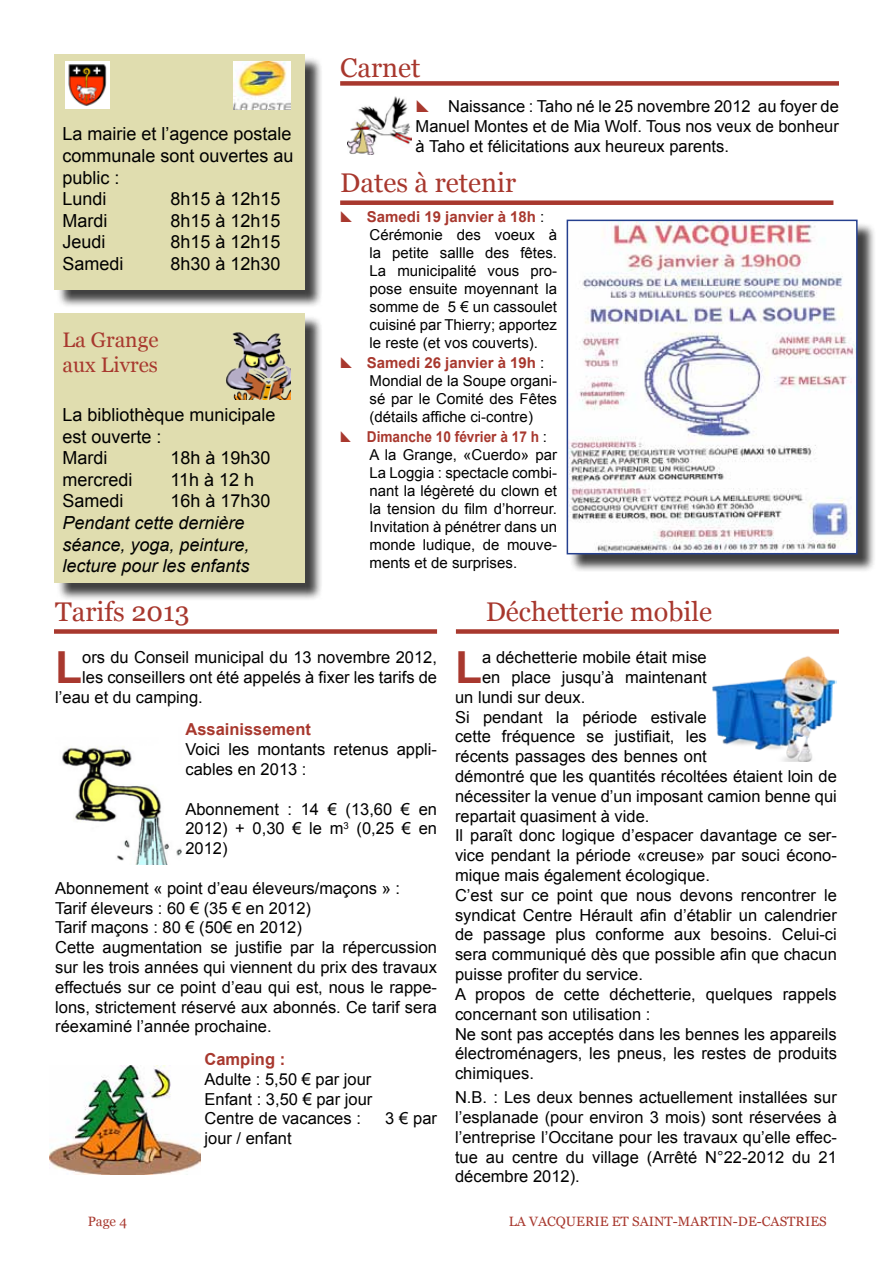
<style>
.page{position:relative;width:893px;height:1263px;background:#fff}
.page>*{position:absolute;margin:0;border:0;box-sizing:border-box;transform-origin:0 0}
.t1{font:700 44.1px "Arial";color:#a8382e}
.t2{font:27px "Georgia";color:#a8382e}
.t3{font:21px/25.2px "Georgia";color:#a8382e}
.t4{font:18px/21.6px "Arial";color:#000}
.t5{font:italic 18px/21.6px "Arial";color:#000}
.t6{font:16.5px/19.8px "Arial";color:#000;text-align:justify}
.t7{font:700 16.5px "Arial";color:#a8382e}
.t8{font:15px/18px "Arial";color:#000}
.t9{font:13.5px "Georgia";color:#a8382e}
.s1{font-weight:700;color:#a8382e}
</style>
<div class="page">
<div style="left:56px;top:56px;width:267px;height:252px;background:#000;opacity:.75"></div>
<div style="left:54px;top:54px;width:251px;height:235px;background:#e0ddaf"></div>
<img style="left:233px;top:61px;width:57px;height:49px">
<img style="left:66px;top:61px;width:43px;height:47px">
<div style="left:56px;top:315px;width:267px;height:286px;background:#000;opacity:.75"></div>
<div style="left:54px;top:313px;width:251px;height:270px;background:#e0ddaf"></div>
<img style="left:226px;top:332px;width:64px;height:67px">
<div style="left:340px;top:200px;width:493px;height:5px;background:#a8382e"></div>
<div style="left:340px;top:81px;width:499px;height:5px;background:#a8382e"></div>
<div style="left:54px;top:629px;width:383px;height:5px;background:#a8382e"></div>
<div style="left:456px;top:629px;width:383px;height:5px;background:#a8382e"></div>
<div style="left:569px;top:222px;width:307px;height:351px;background:#000;opacity:.75"></div>
<img style="left:570px;top:223px;width:285px;height:328px">
<div style="left:567px;top:220px;width:291px;height:334px;border:2px solid #25408f"></div>
<img style="left:49px;top:1065px;width:151px;height:109px">
<img style="left:62px;top:746px;width:119px;height:118px">
<img style="left:347px;top:97px;width:64px;height:58px">
<img style="left:712px;top:656px;width:125px;height:105px">
<p class="t4" style="left:63px;top:123px;width:233px">La mairie et l’agence postale communale sont ouvertes au public :<br>Lundi</p>
<p class="t4" style="left:171px;top:188px;width:112px">8h15 à 12h15</p>
<p class="t4" style="left:63px;top:210px;width:46px">Mardi</p>
<p class="t4" style="left:171px;top:210px;width:112px">8h15 à 12h15</p>
<p class="t4" style="left:63px;top:231px;width:45px">Jeudi</p>
<p class="t4" style="left:171px;top:231px;width:112px">8h15 à 12h15</p>
<p class="t4" style="left:63px;top:253px;width:63px">Samedi</p>
<p class="t4" style="left:171px;top:253px;width:112px">8h30 à 12h30</p>
<p class="t3" style="left:63px;top:328px;width:97px">La Grange aux Livres</p>
<p class="t4" style="left:63px;top:404px;width:215px">La bibliothèque municipale est ouverte :<br>Mardi</p>
<p class="t4" style="left:171px;top:447px;width:102px">18h à 19h30</p>
<p class="t4" style="left:63px;top:469px;width:72px">mercredi</p>
<p class="t4" style="left:171px;top:469px;width:85px">11h à 12 h</p>
<p class="t4" style="left:63px;top:490px;width:63px">Samedi</p>
<p class="t4" style="left:171px;top:490px;width:102px">16h à 17h30</p>
<p class="t5" style="left:63px;top:512px;width:189px">Pendant cette dernière séance, yoga, peinture, lecture pour les enfants</p>
<h2 class="t2" style="left:340px;top:51px;width:82px">Carnet</h2>
<p class="t6" style="left:416px;top:96px;width:425px;text-indent:33px">Naissance : Taho né le 25 novembre 2012 au foyer de Manuel Montes et de Mia Wolf. Tous nos veux de bonheur à Taho et félicitations aux heureux parents.</p>
<h2 class="t2" style="left:340px;top:166px;width:177px">Dates à retenir</h2>
<p class="t8" style="left:367px;top:208px;width:192px"><span class="s1">Samedi 19 janvier à 18h</span> :<br>Cérémonie des voeux à la petite sallle des fêtes.<br>La municipalité vous pro&shy;pose ensuite moyennant la somme de 5 € un cassoulet cuisiné par Thierry; apportez le reste (et vos couverts).</p>
<p class="t8" style="left:367px;top:354px;width:192px"><span class="s1">Samedi 26 janvier à 19h</span> :<br>Mondial de la Soupe organi&shy;sé par le Comité des Fêtes (détails affiche ci-contre)</p>
<p class="t8" style="left:367px;top:428px;width:192px"><span class="s1">Dimanche 10 février à 17 h</span> :<br>A la Grange, «Cuerdo» par<br>La Loggia : spectacle combi&shy;nant la légèreté du clown et la tension du film d’horreur.<br>Invitation à pénétrer dans un monde ludique, de mouve&shy;ments et de surprises.</p>
<h2 class="t2" style="left:55px;top:595px;width:136px">Tarifs 2013</h2>
<h2 class="t2" style="left:486px;top:595px;width:228px">Déchetterie mobile</h2>
<h1 class="t1" style="left:55px;top:638px;width:28px">L</h1>
<p class="t6" style="left:82px;top:648px;width:356px">ors du Conseil municipal du 13 novembre 2012,</p>
<p class="t6" style="left:82px;top:667px;width:356px">les conseillers ont été appelés à fixer les tarifs de</p>
<p class="t6" style="left:55px;top:687px;width:149px">l’eau et du camping.</p>
<p class="t7" style="left:185px;top:719px;width:127px">Assainissement</p>
<p class="t6" style="left:185px;top:740px;width:253px">Voici les montants retenus appli&shy;cables en 2013 :</p>
<p class="t6" style="left:185px;top:799px;width:253px">Abonnement : 14 € (13,60 € en 2012) + 0,30 € le m<sup>3</sup> (0,25 € en 2012)</p>
<p class="t6" style="left:55px;top:878px;width:383px;text-align:left">Abonnement « point d’eau éleveurs/maçons » :<br>Tarif éleveurs : 60 € (35 € en 2012)<br>Tarif maçons : 80 € (50€ en 2012)<br>Cette augmentation se justifie par la répercussion sur les trois années qui viennent du prix des travaux effectués sur ce point d’eau qui est, nous le rappe&shy;lons, strictement réservé aux abonnés. Ce tarif sera réexaminé l’année prochaine.</p>
<p class="t7" style="left:205px;top:1048px;width:82px">Camping :</p>
<p class="t6" style="left:205px;top:1069px;width:169px">Adulte : 5,50 € par jour Enfant : 3,50 € par jour Centre de vacances :</p>
<p class="t6" style="left:385px;top:1109px;width:53px">3 € par</p>
<p class="t6" style="left:205px;top:1129px;width:89px">jour / enfant</p>
<h1 class="t1" style="left:455px;top:638px;width:28px">L</h1>
<p class="t6" style="left:482px;top:648px;width:226px">a déchetterie mobile était mise</p>
<p class="t6" style="left:482px;top:667px;width:226px">en place jusqu’à maintenant</p>
<p class="t6" style="left:455px;top:687px;width:132px">un lundi sur deux.</p>
<p class="t6" style="left:455px;top:707px;width:253px">Si pendant la période estivale</p>
<p class="t6" style="left:455px;top:727px;width:253px">cette fréquence se justifiait, les</p>
<p class="t6" style="left:455px;top:747px;width:253px">récents passages des bennes ont</p>
<p class="t6" style="left:455px;top:766px;width:383px">démontré que les quantités récoltées étaient loin de</p>
<p class="t6" style="left:455px;top:786px;width:383px">nécessiter la venue d’un imposant camion benne qui</p>
<p class="t6" style="left:455px;top:806px;width:196px">repartait quasiment à vide.</p>
<p class="t6" style="left:455px;top:826px;width:383px">Il paraît donc logique d’espacer davantage ce ser-</p>
<p class="t6" style="left:455px;top:846px;width:383px">vice pendant la période «creuse» par souci écono-</p>
<p class="t6" style="left:455px;top:865px;width:256px">mique mais également écologique.</p>
<p class="t6" style="left:455px;top:885px;width:383px">C’est sur ce point que nous devons rencontrer le</p>
<p class="t6" style="left:455px;top:905px;width:383px">syndicat Centre Hérault afin d’établir un calendrier</p>
<p class="t6" style="left:455px;top:925px;width:383px">de passage plus conforme aux besoins. Celui-ci</p>
<p class="t6" style="left:455px;top:945px;width:383px">sera communiqué dès que possible afin que chacun</p>
<p class="t6" style="left:455px;top:964px;width:189px">puisse profiter du service.</p>
<p class="t6" style="left:455px;top:984px;width:383px">A propos de cette déchetterie, quelques rappels</p>
<p class="t6" style="left:455px;top:1004px;width:197px">concernant son utilisation :</p>
<p class="t6" style="left:455px;top:1024px;width:383px">Ne sont pas acceptés dans les bennes les appareils</p>
<p class="t6" style="left:455px;top:1044px;width:383px">électroménagers, les pneus, les restes de produits</p>
<p class="t6" style="left:455px;top:1063px;width:80px">chimiques.</p>
<p class="t6" style="left:455px;top:1088px;width:383px">N.B. : Les deux bennes actuellement installées sur l’esplanade (pour environ 3 mois) sont réservées à l’entreprise l’Occitane pour les travaux qu’elle effec&shy;tue au centre du village (Arrêté N°22-2012 du 21 décembre 2012).</p>
<p class="t9" style="left:88px;top:1213px;width:41px">Page 4</p>
<p class="t9" style="left:509px;top:1213px;width:319px">LA VACQUERIE ET SAINT-MARTIN-DE-CASTRIES</p>
</div>
